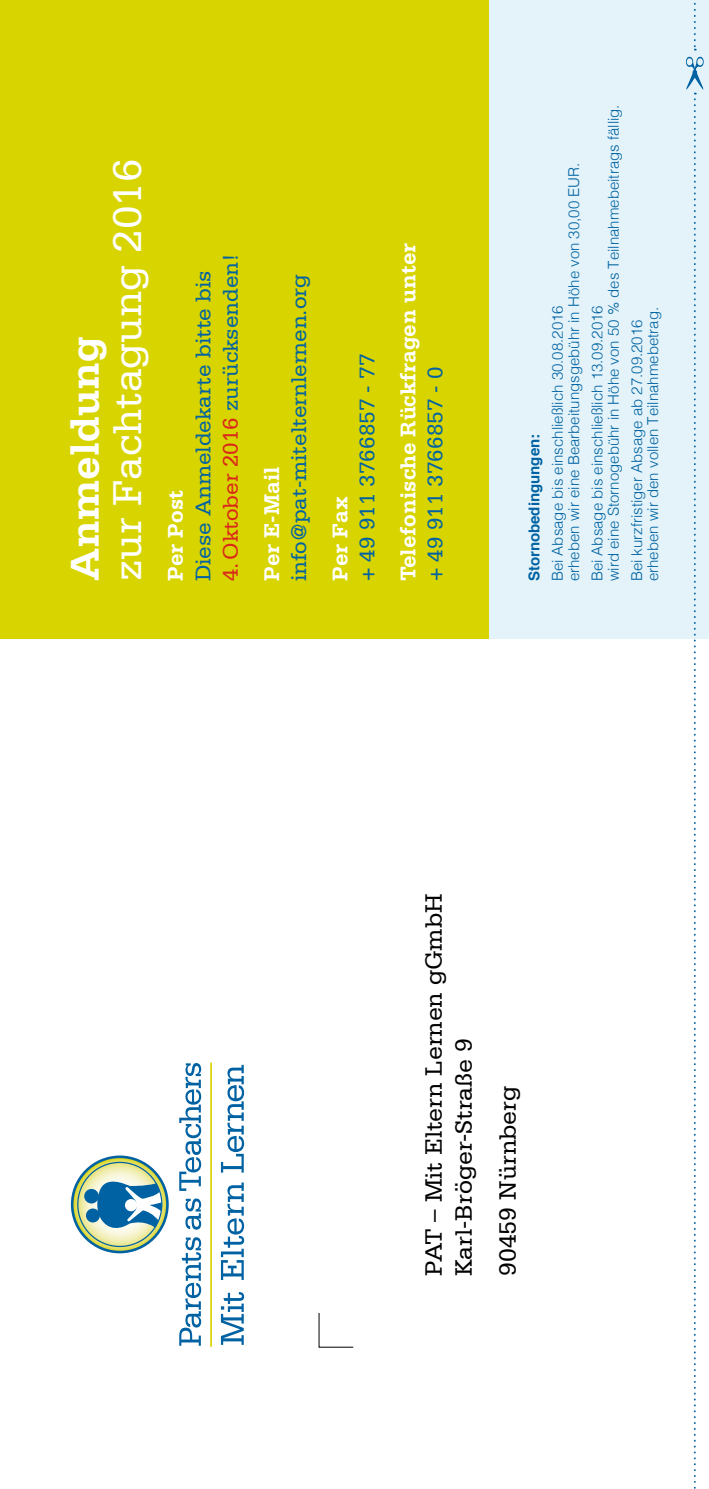
<style>
.page{position:relative;width:709px;height:1489px;background:#fff}
.page>*{position:absolute;margin:0;border:0;box-sizing:border-box;transform-origin:0 0}
.t1{font:42.5px "Serifa Std";color:#fff}
.t2{font:700 42.5px "Serifa Std";color:#fff}
.t3{font:25px/30px "Serifa Std";color:#000}
.t4{font:22.5px/27.5px "Serifa Std";color:#0062a2}
.t5{font:700 22.5px "Serifa Std";color:#fff}
.t6{font:300 15px/16.2px "Helvetica";color:#0062a2}
.t7{font:700 15px "Helvetica";color:#0062a2}
.s1{color:#db261b}
</style>
<div class="page">
<div style="left:0;top:0;width:497px;height:638px;background:#d7d400"></div>
<svg style="left:318px;top:1313px;width:36px;height:34px"></svg>
<svg style="left:72px;top:1156px;width:95px;height:95px;background:#becd88"></svg>
<div style="left:71px;top:1155px;width:98px;height:98px;border:3px solid #0062a2;border-radius:50%"></div>
<svg style="left:94px;top:1173px;width:68px;height:62px;background:#7cacbb"></svg>
<div style="left:86px;top:1208px;width:14px;height:14px;background:#0062a2;border-radius:50%"></div>
<div style="left:84px;top:1188px;width:15px;height:15px;background:#0062a2;border-radius:50%"></div>
<div style="left:125px;top:1198px;width:12px;height:13px;background:#fff;border-radius:50%"></div>
<svg style="left:179px;top:1237px;width:22px;height:108px"></svg>
<svg style="left:185px;top:1198px;width:16px;height:31px"></svg>
<svg style="left:179px;top:1063px;width:22px;height:127px"></svg>
<hr style="left:210px;top:1063px;width:2px;height:283px;background:#d7d400">
<svg style="left:221px;top:1292px;width:23px;height:52px"></svg>
<svg style="left:221px;top:1182px;width:23px;height:97px"></svg>
<svg style="left:221px;top:1064px;width:23px;height:108px"></svg>
<div style="left:489px;top:0;width:220px;height:638px;background:#e3f3f9"></div>
<svg style="left:694px;top:2px;width:1px;height:49px"></svg>
<svg style="left:686px;top:60px;width:17px;height:1429px"></svg>
<svg style="left:696px;top:57px;width:7px;height:10px"></svg>
<div style="left:697px;top:58px;width:6px;height:7px;background:#e3f3f9;border-radius:50%"></div>
<h1 class="t1" style="left:104px;top:581px;width:424px;rotate:-90deg">zur Fachtagung 2016</h1>
<h1 class="t2" style="left:60px;top:581px;width:247px;rotate:-90deg">Anmeldung</h1>
<h3 class="t5" style="left:162px;top:581px;width:93px;rotate:-90deg">Per Post</h3>
<h3 class="t4" style="left:189px;top:581px;width:329px;rotate:-90deg">Diese Anmeldekarte bitte bis<br><span class="s1">4.Oktober 2016</span> zurücksenden!</h3>
<h3 class="t5" style="left:258px;top:581px;width:116px;rotate:-90deg">Per E-Mail</h3>
<h3 class="t4" style="left:285px;top:581px;width:308px;rotate:-90deg">info@pat-mitelternlernen.org</h3>
<h3 class="t5" style="left:327px;top:581px;width:87px;rotate:-90deg">Per Fax</h3>
<h3 class="t4" style="left:353px;top:581px;width:229px;rotate:-90deg">+ 49 911 3766857 - 77</h3>
<h3 class="t5" style="left:395px;top:581px;width:340px;rotate:-90deg">Telefonische Rückfragen unter</h3>
<h3 class="t4" style="left:422px;top:581px;width:216px;rotate:-90deg">+ 49 911 3766857 - 0</h3>
<p class="t7" style="left:522px;top:581px;width:149px;rotate:-90deg">Stornobedingungen:</p>
<p class="t6" style="left:548px;top:581px;width:420px;rotate:-90deg">Bei Absage bis einschließlich 30.08.2016<br>erheben wir eine Bearbeitungsgebühr in Höhe von 30,00 EUR.</p>
<p class="t6" style="left:588px;top:581px;width:478px;rotate:-90deg">Bei Absage bis einschließlich 13.09.2016<br>wird eine Stornogebühr in Höhe von 50 % des Teilnahmebeitrags fällig.</p>
<p class="t6" style="left:627px;top:581px;width:276px;rotate:-90deg">Bei kurzfristiger Absage ab 27.09.2016 erheben wir den vollen Teilnahmebetrag.</p>
<h2 class="t3" style="left:419px;top:1276px;width:384px;rotate:-90deg">PAT – Mit Eltern Lernen gGmbH<br>Karl-Bröger-Straße 9</h2>
<h2 class="t3" style="left:493px;top:1276px;width:192px;rotate:-90deg">90459 Nürnberg</h2>
</div>
